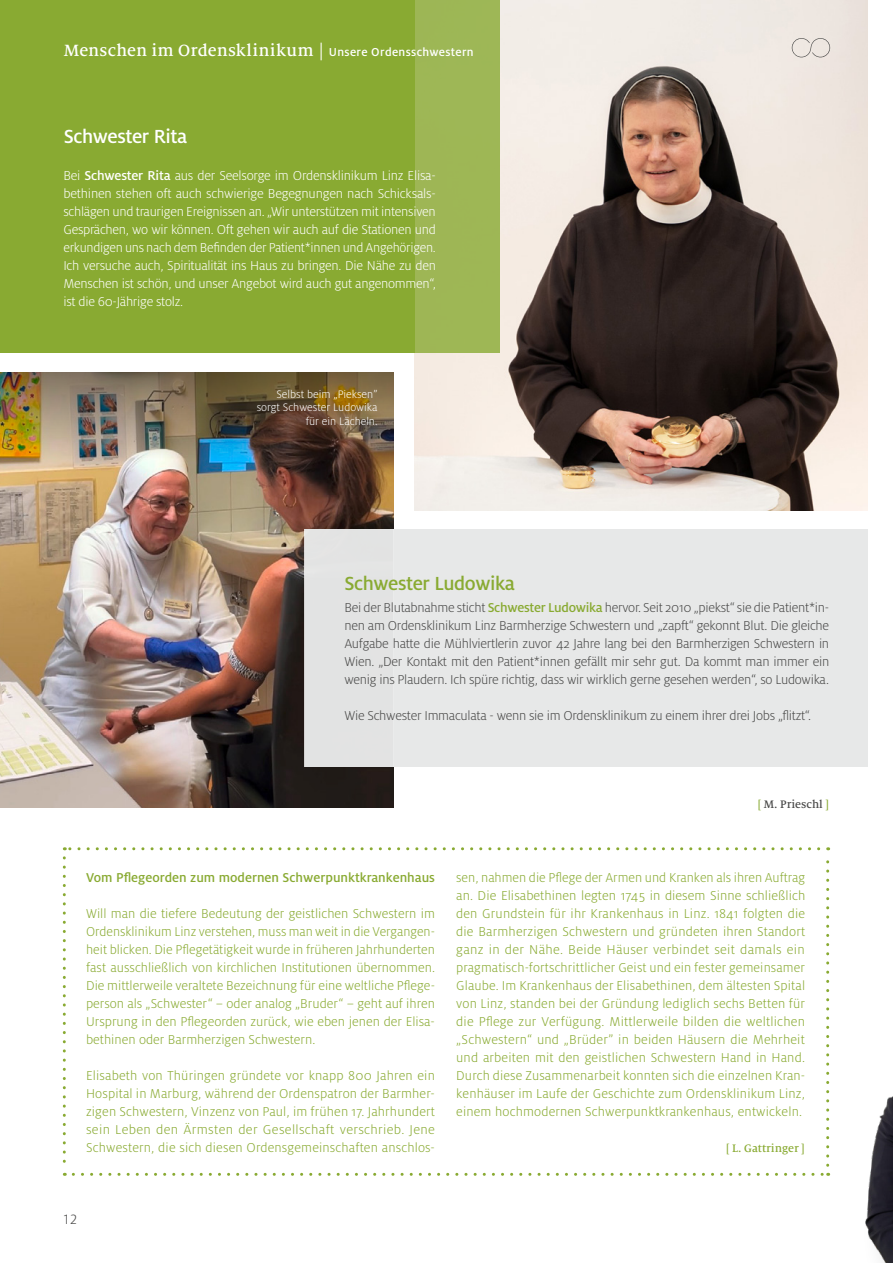
<style>
.page{position:relative;width:893px;height:1263px;background:#fff}
.page>*{position:absolute;margin:0;border:0;box-sizing:border-box;transform-origin:0 0}
.t1{font:500 21px "Milo OT";letter-spacing:-.02em;color:#89aa32}
.t2{font:500 21px "Milo OT";letter-spacing:-.02em;color:#fff}
.t3{font:500 18px "Milo Serif Pro";letter-spacing:.015em;color:#fff}
.t4{font:300 15px "Milo OT";color:#494948}
.t5{font:300 14.25px/18px "Milo OT";letter-spacing:.01em;color:#89aa32;text-align:justify}
.t6{font:300 14.25px/18px "Milo OT";letter-spacing:-.02em;color:#494948;text-align:justify}
.t7{font:300 14.25px/18px "Milo OT";letter-spacing:-.02em;color:#fff;text-align:justify}
.t8{font:500 14.25px "Milo OT";color:#89aa32}
.t9{font:300 12px/13.5px "Milo OT";color:#fff;text-align:right}
.t10{font:500 12px "Milo Serif Pro";color:#89aa32}
.t11{font:500 12px "Milo Serif Pro";color:#494948}
.s1{font-family:"Milo OT";font-size:12.75px}
.s2{font-weight:500}
.s3{font-weight:500;color:#89aa32}
.s4{color:#89aa32}
</style>
<div class="page">
<hr style="left:892px;top:157px;width:1px;height:172px;background:#1a1a18">
<hr style="left:892px;top:0;width:1px;height:103px;background:#1a1a18">
<img style="left:865px;top:1096px;width:28px;height:167px">
<svg style="left:63px;top:858px;width:3px;height:318px"></svg>
<svg style="left:73px;top:1173px;width:756px;height:3px"></svg>
<svg style="left:826px;top:847px;width:3px;height:318px"></svg>
<svg style="left:64px;top:847px;width:755px;height:3px"></svg>
<img style="left:414px;top:0;width:453px;height:510px">
<div style="left:0;top:0;width:414px;height:353px;background:#89aa32"></div>
<div style="left:414px;top:0;width:85px;height:353px;background:#9eb755"></div>
<img style="left:0;top:459px;width:393px;height:349px">
<div style="left:305px;top:529px;width:562px;height:238px;background:#e7e8e8"></div>
<img style="left:0;top:372px;width:393px;height:87px">
<svg style="left:792px;top:38px;width:38px;height:19px"></svg>
<p class="t3" style="left:64px;top:40px;width:411px">Menschen im Ordensklinikum | <span class="s1">Unsere Ordensschwestern</span></p>
<h1 class="t2" style="left:64px;top:125px;width:125px">Schwester Rita</h1>
<p class="t7" style="left:63px;top:167px;width:374px">Bei <span class="s2">Schwester Rita</span> aus der Seelsorge im Ordensklinikum Linz Elisa&shy;bethinen stehen oft auch schwierige Begegnungen nach Schicksals&shy;schlägen und traurigen Ereignissen an. „Wir unterstützen mit intensiven Gesprächen, wo wir können. Oft gehen wir auch auf die Stationen und erkundigen uns nach dem Befinden der Patient*innen und Angehörigen.<br>Ich versuche auch, Spiritualität ins Haus zu bringen. Die Nähe zu den Menschen ist schön, und unser Angebot wird auch gut angenommen“, ist die 60-Jährige stolz.</p>
<p class="t9" style="left:257px;top:387px;width:122px">Selbst beim „Pieksen” sorgt Schwester Ludowika für ein Lächeln.</p>
<h1 class="t1" style="left:344px;top:571px;width:172px">Schwester Ludowika</h1>
<p class="t6" style="left:344px;top:599px;width:486px">Bei der Blutabnahme sticht <span class="s3">Schwester Ludowika</span> hervor. Seit 2010 „piekst“ sie die Patient*in&shy;nen am Ordensklinikum Linz Barmherzige Schwestern und „zapft“ gekonnt Blut. Die gleiche Aufgabe hatte die Mühlviertlerin zuvor 42 Jahre lang bei den Barmherzigen Schwestern in Wien. „Der Kontakt mit den Patient*innen gefällt mir sehr gut. Da kommt man immer ein wenig ins Plaudern. Ich spüre richtig, dass wir wirklich gerne gesehen werden“, so Ludowika.</p>
<p class="t6" style="left:344px;top:707px;width:468px">Wie Schwester Immaculata - wenn sie im Ordensklinikum zu einem ihrer drei Jobs „flitzt“.</p>
<p class="t11" style="left:757px;top:797px;width:73px"><span class="s4">[</span> M. Prieschl <span class="s4">]</span></p>
<p class="t8" style="left:86px;top:870px;width:350px">Vom Pflegeorden zum modernen Schwerpunktkrankenhaus</p>
<p class="t5" style="left:86px;top:905px;width:350px">Will man die tiefere Bedeutung der geistlichen Schwestern im Ordensklinikum Linz verstehen, muss man weit in die Vergangen&shy;heit blicken. Die Pflegetätigkeit wurde in früheren Jahrhunderten fast ausschließlich von kirchlichen Institutionen übernommen.<br>Die mittlerweile veraltete Bezeichnung für eine weltliche Pflege&shy;person als „Schwester“ – oder analog „Bruder“ – geht auf ihren Ursprung in den Pflegeorden zurück, wie eben jenen der Elisa&shy;bethinen oder Barmherzigen Schwestern.</p>
<p class="t5" style="left:86px;top:1067px;width:350px">Elisabeth von Thüringen gründete vor knapp 800 Jahren ein Hospital in Marburg, während der Ordenspatron der Barmher&shy;zigen Schwestern, Vinzenz von Paul, im frühen 17. Jahrhundert sein Leben den Ärmsten der Gesellschaft verschrieb. Jene Schwestern, die sich diesen Ordensgemeinschaften anschlos-</p>
<p class="t5" style="left:456px;top:869px;width:351px">sen, nahmen die Pflege der Armen und Kranken als ihren Auftrag an. Die Elisabethinen legten 1745 in diesem Sinne schließlich den Grundstein für ihr Krankenhaus in Linz. 1841 folgten die die Barmherzigen Schwestern und gründeten ihren Standort ganz in der Nähe. Beide Häuser verbindet seit damals ein pragmatisch-fortschrittlicher Geist und ein fester gemeinsamer Glaube. Im Krankenhaus der Elisabethinen, dem ältesten Spital von Linz, standen bei der Gründung lediglich sechs Betten für die Pflege zur Verfügung. Mittlerweile bilden die weltlichen „Schwestern“ und „Brüder” in beiden Häusern die Mehrheit und arbeiten mit den geistlichen Schwestern Hand in Hand.<br>Durch diese Zusammenarbeit konnten sich die einzelnen Kran&shy;kenhäuser im Laufe der Geschichte zum Ordensklinikum Linz, einem hochmodernen Schwerpunktkrankenhaus, entwickeln.</p>
<p class="t10" style="left:726px;top:1141px;width:81px">[ L. Gattringer ]</p>
<p class="t4" style="left:64px;top:1211px;width:15px">12</p>
</div>
